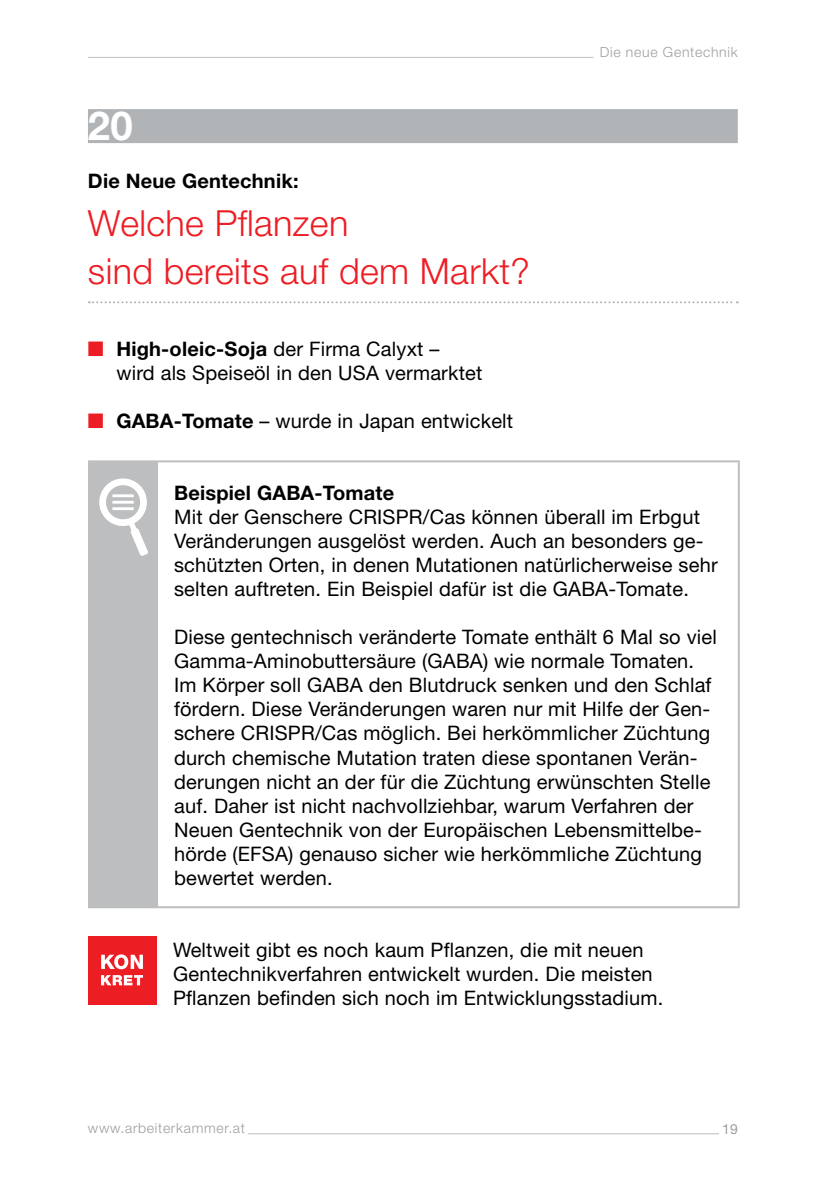
<style>
.page{position:relative;width:840px;height:1191px;background:#fff}
.page>*{position:absolute;margin:0;border:0;box-sizing:border-box;transform-origin:0 0}
.Balken{font:700 40px "Helvetica Neue LT Std";color:#fff}
.H1_Headline_liniert{font:300 36px/48px "Helvetica Neue LT Std";letter-spacing:.01em;color:#ed1d24}
.copy{font:20px/24px "Helvetica Neue LT Std";letter-spacing:.01em;color:#000}
.TIPP_ACHTUNG_KONKRET_text{font:20px/24px "Helvetica Neue LT Std";letter-spacing:.01em;color:#000}
.copy-2{font:700 20px "Helvetica Neue LT Std";letter-spacing:.01em;color:#000}
.H1_Headline_liniert-2{font:700 20px "Helvetica Neue LT Std";letter-spacing:.01em;color:#000}
.t1{font:300 14px "Helvetica Neue LT Std";letter-spacing:.05em;color:#9d9fa2}
.t2{font:14px "Helvetica Neue LT Std";color:#9d9fa2}
.s1{color:#ed1d24}
.s2{font-weight:700}
</style>
<div class="page">
<hr style="left:248px;top:1133px;width:470px;height:1px;background:#bcbec0">
<hr style="left:88px;top:57px;width:505px;height:1px;background:#bcbec0">
<div style="left:88px;top:109px;width:649px;height:34px;background:#b1b4b6"></div>
<svg style="left:89px;top:301px;width:648px;height:2px"></svg>
<div style="left:89px;top:461px;width:68px;height:446px;background:#bcbec0"></div>
<hr style="left:88px;top:460px;width:69px;height:2px;background:#bcbec0">
<hr style="left:88px;top:462px;width:2px;height:444px;background:#bcbec0">
<hr style="left:157px;top:460px;width:582px;height:2px;background:#bcbec0">
<hr style="left:737px;top:462px;width:2px;height:444px;background:#bcbec0">
<hr style="left:88px;top:906px;width:69px;height:2px;background:#bcbec0">
<hr style="left:157px;top:906px;width:582px;height:2px;background:#bcbec0">
<svg style="left:99px;top:478px;width:49px;height:78px"></svg>
<div style="left:88px;top:936px;width:68px;height:68px;background:#ed1d24"></div>
<svg style="left:101px;top:954px;width:42px;height:15px"></svg>
<svg style="left:101px;top:975px;width:42px;height:10px"></svg>
<p class="Balken" style="left:88px;top:101px;width:46px">20</p>
<h1 class="H1_Headline_liniert-2" style="left:88px;top:169px;width:212px">Die Neue Gentechnik:</h1>
<h1 class="H1_Headline_liniert" style="left:88px;top:199px;width:443px">Welche Pflanzen<br>sind bereits auf dem Markt?</h1>
<p class="copy" style="left:116px;top:337px;width:367px;text-indent:-28px"><span class="s1">■</span> <span class="s2">High-oleic-Soja</span> der Firma Calyxt – wird als Speiseöl in den USA vermarktet</p>
<p class="copy" style="left:88px;top:409px;width:426px"><span class="s1">■</span> <span class="s2">GABA-Tomate</span> – wurde in Japan entwickelt</p>
<p class="t1" style="left:599px;top:43px;width:139px">Die neue Gentechnik</p>
<p class="copy-2" style="left:174px;top:481px;width:221px">Beispiel GABA-Tomate</p>
<p class="copy" style="left:174px;top:505px;width:544px">Mit der Genschere CRISPR/Cas können überall im Erbgut Veränderungen ausgelöst werden. Auch an besonders ge&shy;schützten Orten, in denen Mutationen natürlicherweise sehr selten auftreten. Ein Beispiel dafür ist die GABA-Tomate.</p>
<p class="copy" style="left:174px;top:625px;width:544px">Diese gentechnisch veränderte Tomate enthält 6 Mal so viel Gamma-Aminobuttersäure (GABA) wie normale Tomaten.<br>Im Körper soll GABA den Blutdruck senken und den Schlaf fördern. Diese Veränderungen waren nur mit Hilfe der Gen&shy;schere CRISPR/Cas möglich. Bei herkömmlicher Züchtung durch chemische Mutation traten diese spontanen Verän&shy;derungen nicht an der für die Züchtung erwünschten Stelle auf. Daher ist nicht nachvollziehbar, warum Verfahren der Neuen Gentechnik von der Europäischen Lebensmittelbe&shy;hörde (EFSA) genauso sicher wie herkömmliche Züchtung bewertet werden.</p>
<p class="TIPP_ACHTUNG_KONKRET_text" style="left:173px;top:937px;width:491px">Weltweit gibt es noch kaum Pflanzen, die mit neuen<br>Gentechnikverfahren entwickelt wurden. Die meisten<br>Pflanzen befinden sich noch im Entwicklungsstadium.</p>
<p class="t1" style="left:88px;top:1119px;width:158px">www.arbeiterkammer.at</p>
<p class="t2" style="left:721px;top:1120px;width:17px">19</p>
</div>
